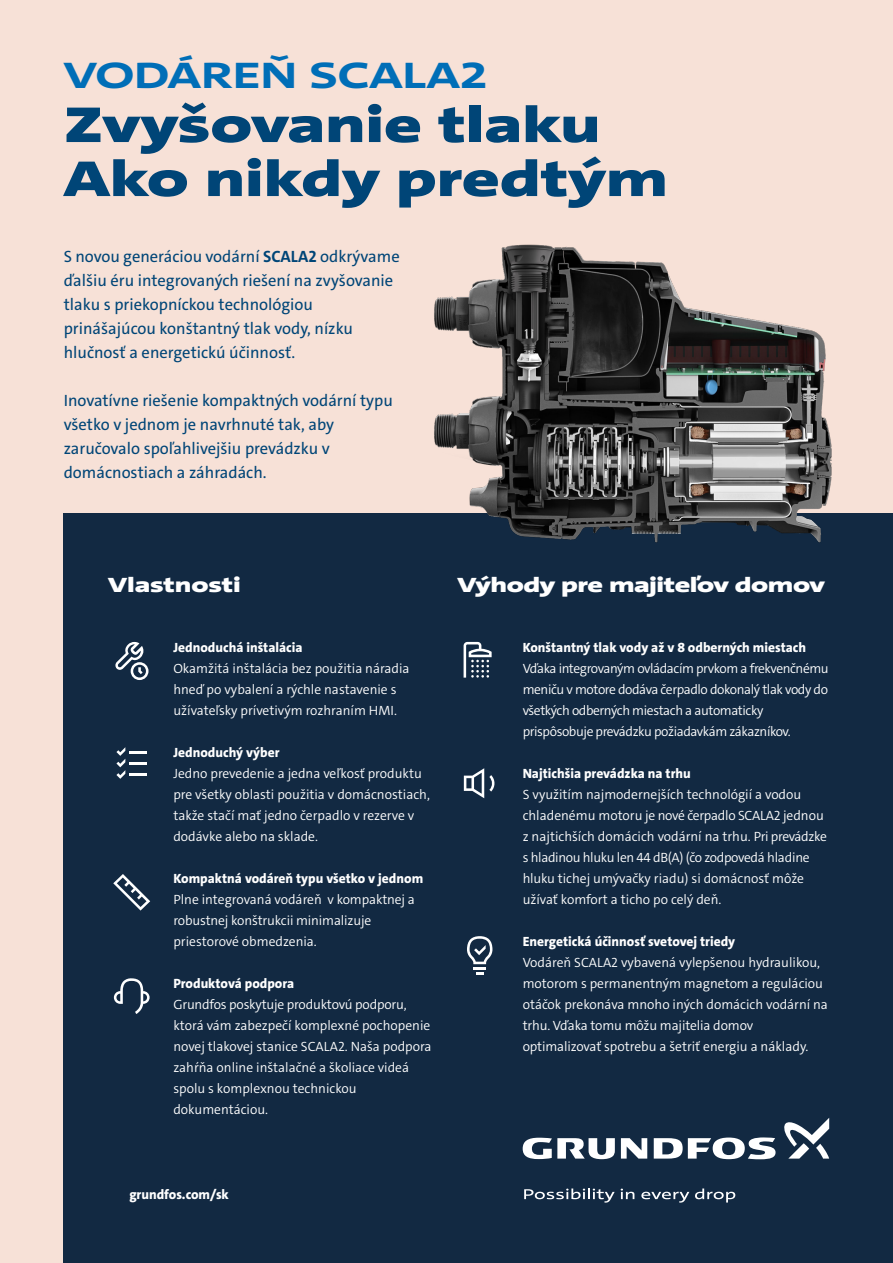
<style>
.page{position:relative;width:893px;height:1263px;background:#f7e1d7}
.page>*{position:absolute;margin:0;border:0;box-sizing:border-box;transform-origin:0 0}
.t1{font:900 51px/54px "Grundfos The Sans Extd";color:#004577}
.t2{font:700 37.5px "Grundfos The Sans Extd";color:#006eb7}
.t3{font:900 21px "Grundfos The Sans Extd";letter-spacing:-.02em;color:#fff}
.t4{font:900 21px "Grundfos The Sans Extd";color:#fff}
.t5{font:16.5px/24px "Grundfos The Sans";color:#004577}
.t6{font:300 13.5px/21px "Grundfos The Sans";color:#fff}
.t7{font:800 13.5px "Grundfos The Sans";color:#fff}
.t8{font:300 13.5px/21px "Grundfos The Sans";letter-spacing:-.03em;color:#fff}
.s1{font-weight:700}
</style>
<div class="page">
<div style="left:64px;top:514px;width:829px;height:749px;background:#122942"></div>
<img style="left:425px;top:244px;width:413px;height:299px">
<svg style="left:116px;top:747px;width:31px;height:32px"></svg>
<svg style="left:115px;top:642px;width:33px;height:38px"></svg>
<svg style="left:114px;top:978px;width:36px;height:36px"></svg>
<svg style="left:467px;top:936px;width:25px;height:38px"></svg>
<svg style="left:113px;top:874px;width:37px;height:36px"></svg>
<svg style="left:464px;top:768px;width:31px;height:30px"></svg>
<svg style="left:464px;top:642px;width:28px;height:36px"></svg>
<svg style="left:621px;top:1138px;width:26px;height:20px"></svg>
<svg style="left:523px;top:1138px;width:92px;height:21px"></svg>
<svg style="left:654px;top:1137px;width:121px;height:22px"></svg>
<svg style="left:784px;top:1118px;width:45px;height:40px"></svg>
<svg style="left:524px;top:1188px;width:91px;height:14px"></svg>
<svg style="left:621px;top:1188px;width:13px;height:11px"></svg>
<svg style="left:641px;top:1191px;width:48px;height:11px"></svg>
<svg style="left:695px;top:1188px;width:40px;height:14px"></svg>
<p class="t2" style="left:64px;top:51px;width:425px">VODÁREŇ SCALA2</p>
<p class="t1" style="left:64px;top:98px;width:605px">Zvyšovanie tlaku<br>Ako nikdy predtým</p>
<p class="t5" style="left:64px;top:245px;width:337px">S novou generáciou vodární <span class="s1">SCALA2</span> odkrývame ďalšiu éru integrovaných riešení na zvyšovanie tlaku s priekopníckou technológiou prinášajúcou konštantný tlak vody, nízku hlučnosť a energetickú účinnosť.</p>
<p class="t5" style="left:64px;top:389px;width:331px">Inovatívne riešenie kompaktných vodární typu všetko v jednom je navrhnuté tak, aby zaručovalo spoľahlivejšiu prevádzku v domácnostiach a záhradách.</p>
<p class="t4" style="left:108px;top:571px;width:134px">Vlastnosti</p>
<p class="t7" style="left:173px;top:639px;width:131px">Jednoduchá inštalácia</p>
<p class="t6" style="left:173px;top:658px;width:238px">Okamžitá inštalácia bez použitia náradia hneď po vybalení a rýchle nastavenie s užívateľsky prívetivým rozhraním HMI.</p>
<p class="t7" style="left:173px;top:744px;width:108px">Jednoduchý výber</p>
<p class="t6" style="left:173px;top:763px;width:258px">Jedno prevedenie a jedna veľkosť produktu pre všetky oblasti použitia v domácnostiach, takže stačí mať jedno čerpadlo v rezerve v dodávke alebo na sklade.</p>
<p class="t7" style="left:173px;top:870px;width:251px">Kompaktná vodáreň typu všetko v jednom</p>
<p class="t6" style="left:173px;top:889px;width:243px">Plne integrovaná vodáreň v kompaktnej a robustnej konštrukcii minimalizuje priestorové obmedzenia.</p>
<p class="t7" style="left:173px;top:975px;width:122px">Produktová podpora</p>
<p class="t6" style="left:173px;top:994px;width:260px">Grundfos poskytuje produktovú podporu, ktorá vám zabezpečí komplexné pochopenie novej tlakovej stanice SCALA2. Naša podpora zahŕňa online inštalačné a školiace videá spolu s komplexnou technickou dokumentáciou.</p>
<p class="t3" style="left:457px;top:571px;width:369px">Výhody pre majiteľov domov</p>
<p class="t7" style="left:523px;top:639px;width:285px">Konštantný tlak vody až v 8 odberných miestach</p>
<p class="t8" style="left:523px;top:658px;width:308px">Vďaka integrovaným ovládacím prvkom a frekvenčnému meniču v motore dodáva čerpadlo dokonalý tlak vody do všetkých odberných miestach a automaticky prispôsobuje prevádzku požiadavkám zákazníkov.</p>
<p class="t7" style="left:523px;top:765px;width:170px">Najtichšia prevádzka na trhu</p>
<p class="t6" style="left:523px;top:784px;width:306px">S využitím najmodernejších technológií a vodou chladenému motoru je nové čerpadlo SCALA2 jednou z najtichších domácich vodární na trhu. Pri prevádzke s hladinou hluku len 44 dB(A) (čo zodpovedá hladine hluku tichej umývačky riadu) si domácnosť môže užívať komfort a ticho po celý deň.</p>
<p class="t7" style="left:523px;top:933px;width:214px">Energetická účinnosť svetovej triedy</p>
<p class="t6" style="left:523px;top:952px;width:307px">Vodáreň SCALA2 vybavená vylepšenou hydraulikou, motorom s permanentným magnetom a reguláciou otáčok prekonáva mnoho iných domácich vodární na trhu. Vďaka tomu môžu majitelia domov optimalizovať spotrebu a šetriť energiu a náklady.</p>
<p class="t7" style="left:129px;top:1186px;width:101px">grundfos.com/sk</p>
</div>
